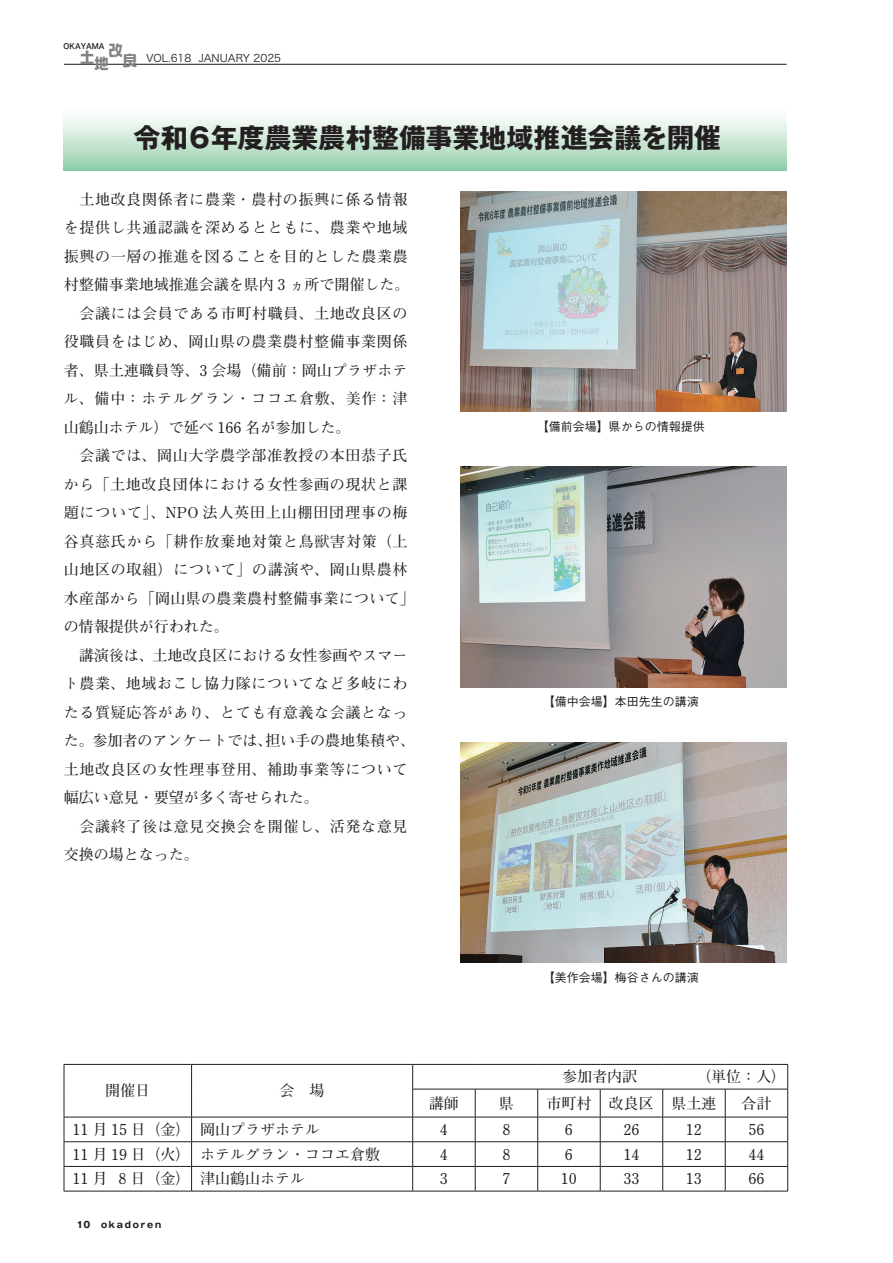
<style>
.page{position:relative;width:893px;height:1263px;background:#fff}
.page>*{position:absolute;margin:0;border:0;box-sizing:border-box;transform-origin:0 0}
.t1{font:700 27px "Gothic MB101 Pro";letter-spacing:-.005em;color:#231f20}
.t2{font:700 15px/28.5px "Futo Min A101 Pro";letter-spacing:.045em;color:#231f20}
.t3{font:700 15px "Futo Min A101 Pro";color:#231f20}
.t4{font:15px "Logo G Std Extra";color:#808285;scale:.94 1}
.t5{font:500 12px "Gothic BBB Pro";color:#231f20}
.t6{font:10.5px "Hira Kaku Pro W3";color:#231f20}
.t7{font:700 9px "Gothic MB101 Pro";letter-spacing:.2em;color:#231f20}
.t8{font:7.5px "Hira Kaku Pro W6";color:#231f20;scale:.94 1}
.s1{font-family:"Logo G Std Extra";font-size:15px;color:#808285}
</style>
<div class="page">
<hr style="left:64px;top:64px;width:722px;height:1px;background:#231f20">
<hr style="left:64px;top:1064px;width:128px;height:1px;background:#231f20">
<hr style="left:192px;top:1064px;width:221px;height:1px;background:#231f20">
<hr style="left:413px;top:1064px;width:62px;height:1px;background:#231f20">
<hr style="left:475px;top:1064px;width:63px;height:1px;background:#231f20">
<hr style="left:538px;top:1064px;width:62px;height:1px;background:#231f20">
<hr style="left:600px;top:1064px;width:63px;height:1px;background:#231f20">
<hr style="left:663px;top:1064px;width:62px;height:1px;background:#231f20">
<hr style="left:725px;top:1064px;width:63px;height:1px;background:#231f20">
<hr style="left:412px;top:1089px;width:63px;height:1px;background:#231f20">
<hr style="left:475px;top:1089px;width:63px;height:1px;background:#231f20">
<hr style="left:538px;top:1089px;width:62px;height:1px;background:#231f20">
<hr style="left:600px;top:1089px;width:63px;height:1px;background:#231f20">
<hr style="left:663px;top:1089px;width:62px;height:1px;background:#231f20">
<hr style="left:725px;top:1089px;width:63px;height:1px;background:#231f20">
<hr style="left:64px;top:1117px;width:128px;height:1px;background:#231f20">
<hr style="left:192px;top:1117px;width:221px;height:1px;background:#231f20">
<hr style="left:413px;top:1117px;width:62px;height:1px;background:#231f20">
<hr style="left:475px;top:1117px;width:63px;height:1px;background:#231f20">
<hr style="left:538px;top:1117px;width:62px;height:1px;background:#231f20">
<hr style="left:600px;top:1117px;width:63px;height:1px;background:#231f20">
<hr style="left:663px;top:1117px;width:62px;height:1px;background:#231f20">
<hr style="left:725px;top:1117px;width:63px;height:1px;background:#231f20">
<hr style="left:64px;top:1141px;width:128px;height:1px;background:#231f20">
<hr style="left:192px;top:1141px;width:221px;height:1px;background:#231f20">
<hr style="left:413px;top:1141px;width:62px;height:1px;background:#231f20">
<hr style="left:475px;top:1141px;width:63px;height:1px;background:#231f20">
<hr style="left:538px;top:1141px;width:62px;height:1px;background:#231f20">
<hr style="left:600px;top:1141px;width:63px;height:1px;background:#231f20">
<hr style="left:663px;top:1141px;width:62px;height:1px;background:#231f20">
<hr style="left:725px;top:1141px;width:63px;height:1px;background:#231f20">
<hr style="left:64px;top:1166px;width:128px;height:1px;background:#231f20">
<svg style="left:64px;top:1065px;width:1px;height:126px"></svg>
<hr style="left:192px;top:1166px;width:221px;height:1px;background:#231f20">
<svg style="left:191px;top:1065px;width:1px;height:126px"></svg>
<hr style="left:413px;top:1166px;width:62px;height:1px;background:#231f20">
<svg style="left:412px;top:1065px;width:1px;height:126px"></svg>
<hr style="left:475px;top:1166px;width:63px;height:1px;background:#231f20">
<svg style="left:475px;top:1089px;width:1px;height:102px"></svg>
<hr style="left:538px;top:1166px;width:62px;height:1px;background:#231f20">
<svg style="left:537px;top:1089px;width:1px;height:102px"></svg>
<hr style="left:600px;top:1166px;width:63px;height:1px;background:#231f20">
<svg style="left:600px;top:1089px;width:1px;height:102px"></svg>
<hr style="left:663px;top:1166px;width:62px;height:1px;background:#231f20">
<svg style="left:662px;top:1089px;width:1px;height:102px"></svg>
<hr style="left:725px;top:1166px;width:63px;height:1px;background:#231f20">
<svg style="left:725px;top:1089px;width:1px;height:102px"></svg>
<svg style="left:787px;top:1065px;width:1px;height:126px"></svg>
<hr style="left:64px;top:1191px;width:128px;height:1px;background:#231f20">
<hr style="left:192px;top:1191px;width:221px;height:1px;background:#231f20">
<hr style="left:413px;top:1191px;width:62px;height:1px;background:#231f20">
<hr style="left:475px;top:1191px;width:63px;height:1px;background:#231f20">
<hr style="left:538px;top:1191px;width:62px;height:1px;background:#231f20">
<hr style="left:600px;top:1191px;width:63px;height:1px;background:#231f20">
<hr style="left:663px;top:1191px;width:62px;height:1px;background:#231f20">
<hr style="left:725px;top:1191px;width:63px;height:1px;background:#231f20">
<img style="left:461px;top:191px;width:326px;height:221px">
<img style="left:461px;top:467px;width:326px;height:220px">
<img style="left:461px;top:742px;width:326px;height:220px">
<div style="left:64px;top:106px;width:723px;height:64px;background:linear-gradient(to bottom,#fff,#97d0ac)"></div>
<p class="t4" style="left:109px;top:39px;width:17px">改</p>
<p class="t8" style="left:64px;top:40px;width:45px">OKAYAMA</p>
<p class="t4" style="left:80px;top:50px;width:32px">土地</p>
<p class="t6" style="left:123px;top:48px;width:160px"><span class="s1">良</span> VOL.618 JANUARY 2025</p>
<h1 class="t1" style="left:133px;top:116px;width:589px">令和６年度農業農村整備事業地域推進会議を開催</h1>
<p class="t2" style="left:64px;top:183px;width:353px">　土地改良関係者に農業・農村の振興に係る情報を提供し共通認識を深めるとともに、農業や地域振興の一層の推進を図ることを目的とした農業農村整備事業地域推進会議を県内 3 ヵ所で開催した。　会議には会員である市町村職員、土地改良区の役職員をはじめ、岡山県の農業農村整備事業関係者、県土連職員等、3 会場（備前：岡山プラザホテル、備中：ホテルグラン・ココエ倉敷、美作：津山鶴山ホテル）で延べ 166 名が参加した。<br>　会議では、岡山大学農学部准教授の本田恭子氏から「土地改良団体における女性参画の現状と課題について」、NPO 法人英田上山棚田団理事の梅谷真慈氏から「耕作放棄地対策と鳥獣害対策（上山地区の取組）について」の講演や、岡山県農林水産部から「岡山県の農業農村整備事業について」の情報提供が行われた。<br>　講演後は、土地改良区における女性参画やスマート農業、地域おこし協力隊についてなど多岐にわたる質疑応答があり、とても有意義な会議となった。参加者のアンケートでは、担い手の農地集積や、土地改良区の女性理事登用、補助事業等について幅広い意見・要望が多く寄せられた。<br>　会議終了後は意見交換会を開催し、活発な意見交換の場となった。</p>
<p class="t5" style="left:537px;top:417px;width:169px">【備前会場】県からの情報提供</p>
<p class="t5" style="left:543px;top:692px;width:157px">【備中会場】本田先生の講演</p>
<p class="t2" style="left:105px;top:1075px;width:46px">開催日</p>
<p class="t2" style="left:280px;top:1075px;width:46px">会　場</p>
<p class="t5" style="left:543px;top:967px;width:157px">【美作会場】梅谷さんの講演</p>
<p class="t2" style="left:562px;top:1061px;width:76px">参加者内訳</p>
<p class="t2" style="left:696px;top:1061px;width:91px">（単位：人）</p>
<p class="t2" style="left:429px;top:1087px;width:31px">講師</p>
<p class="t2" style="left:499px;top:1087px;width:16px">県</p>
<p class="t3" style="left:546px;top:1091px;width:172px">市町村 改良区 県土連</p>
<p class="t2" style="left:741px;top:1087px;width:31px">合計</p>
<p class="t3" style="left:73px;top:1118px;width:249px">11 月 15 日（金） 岡山プラザホテル</p>
<p class="t2" style="left:440px;top:1113px;width:10px">4</p>
<p class="t2" style="left:502px;top:1113px;width:10px">8</p>
<p class="t2" style="left:565px;top:1113px;width:10px">6</p>
<p class="t2" style="left:623px;top:1113px;width:18px">26</p>
<p class="t2" style="left:686px;top:1113px;width:18px">12</p>
<p class="t2" style="left:748px;top:1113px;width:18px">56</p>
<p class="t3" style="left:73px;top:1142px;width:309px">11 月 19 日（火） ホテルグラン・ココエ倉敷</p>
<p class="t2" style="left:440px;top:1138px;width:10px">4</p>
<p class="t2" style="left:502px;top:1138px;width:10px">8</p>
<p class="t2" style="left:565px;top:1138px;width:10px">6</p>
<p class="t2" style="left:623px;top:1138px;width:18px">14</p>
<p class="t2" style="left:686px;top:1138px;width:18px">12</p>
<p class="t2" style="left:748px;top:1138px;width:18px">44</p>
<p class="t3" style="left:73px;top:1167px;width:234px">11 月 8 日（金） 津山鶴山ホテル</p>
<p class="t2" style="left:440px;top:1163px;width:10px">3</p>
<p class="t2" style="left:502px;top:1163px;width:10px">7</p>
<p class="t2" style="left:561px;top:1163px;width:18px">10</p>
<p class="t2" style="left:623px;top:1163px;width:18px">33</p>
<p class="t2" style="left:686px;top:1163px;width:18px">13</p>
<p class="t2" style="left:748px;top:1163px;width:18px">66</p>
<p class="t7" style="left:77px;top:1217px;width:86px">10　okadoren</p>
</div>
